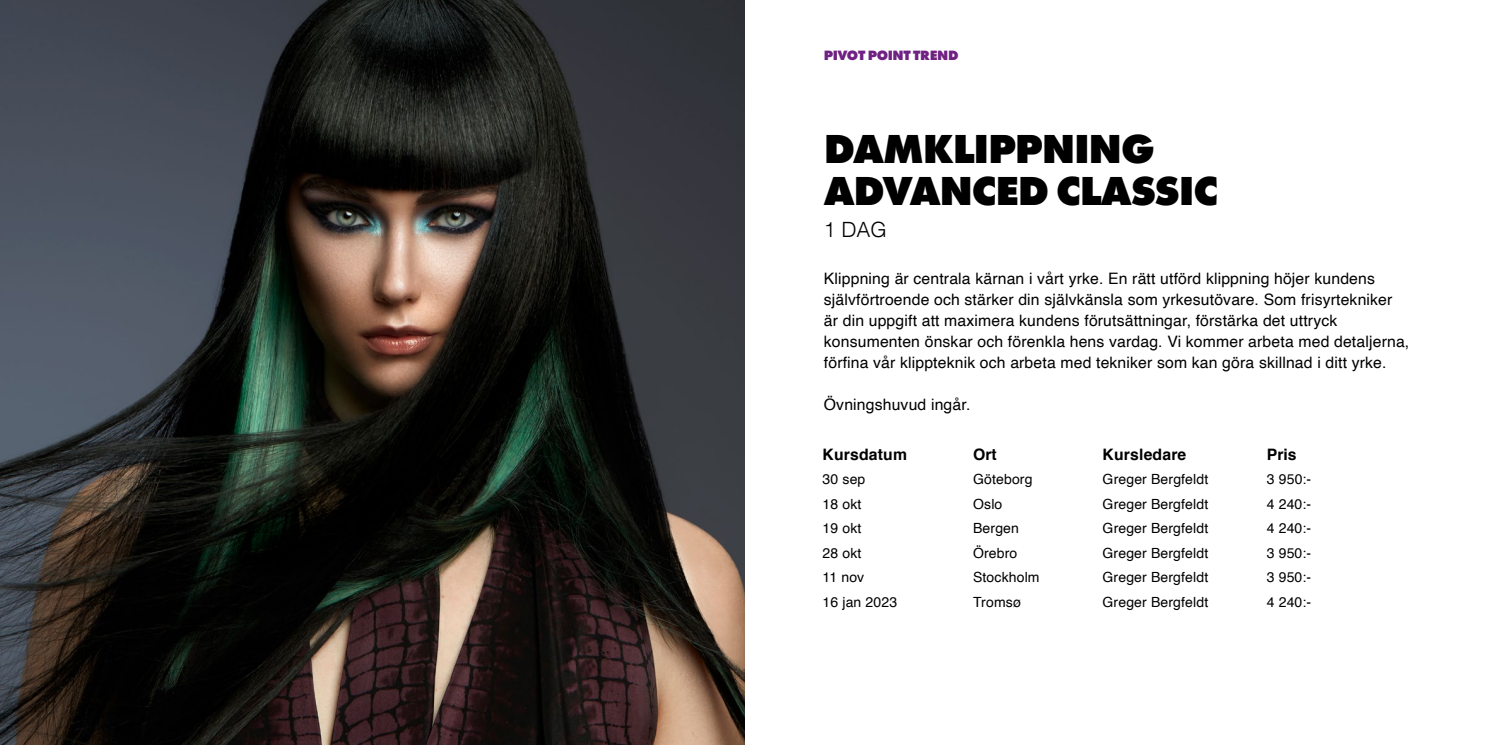
<style>
.page{position:relative;width:1489px;height:745px;background:#fff}
.page>*{position:absolute;margin:0;border:0;box-sizing:border-box;transform-origin:0 0}
.t1{font:800 42px/42px "Futura PT";letter-spacing:-.03em;color:#000}
.t2{font:300 21px "Helvetica";color:#000}
.t3{font:15.75px/21px "Helvetica";letter-spacing:.01em;color:#000}
.t4{font:700 15.75px "Helvetica";letter-spacing:.01em;color:#000}
.t5{font:14px "Helvetica";letter-spacing:.01em;color:#000}
.t6{font:800 14px "Futura PT";letter-spacing:-.03em;color:#702283}
</style>
<div class="page">
<img style="left:0;top:0;width:744px;height:744px">
<p class="t6" style="left:823px;top:47px;width:136px">PIVOT POINT TREND</p>
<h1 class="t1" style="left:823px;top:127px;width:396px">DAMKLIPPNING<br>ADVANCED CLASSIC</h1>
<h2 class="t2" style="left:823px;top:211px;width:65px">1 DAG</h2>
<p class="t3" style="left:823px;top:268px;width:587px">Klippning är centrala kärnan i vårt yrke. En rätt utförd klippning höjer kundens självförtroende och stärker din självkänsla som yrkesutövare. Som frisyrtekniker är din uppgift att maximera kundens förutsättningar, förstärka det uttryck konsumenten önskar och förenkla hens vardag. Vi kommer arbeta med detaljerna, förfina vår klippteknik och arbeta med tekniker som kan göra skillnad i ditt yrke.</p>
<p class="t3" style="left:823px;top:394px;width:148px">Övningshuvud ingår.</p>
<p class="t4" style="left:822px;top:441px;width:86px">Kursdatum</p>
<p class="t4" style="left:973px;top:441px;width:25px">Ort</p>
<p class="t4" style="left:1102px;top:441px;width:85px">Kursledare</p>
<p class="t4" style="left:1266px;top:441px;width:31px">Pris</p>
<p class="t5" style="left:822px;top:468px;width:44px">30 sep</p>
<p class="t5" style="left:973px;top:468px;width:61px">Göteborg</p>
<p class="t5" style="left:1102px;top:468px;width:107px">Greger Bergfeldt</p>
<p class="t5" style="left:1266px;top:468px;width:46px">3 950:-</p>
<p class="t5" style="left:822px;top:492px;width:40px">18 okt</p>
<p class="t5" style="left:973px;top:492px;width:31px">Oslo</p>
<p class="t5" style="left:1102px;top:492px;width:107px">Greger Bergfeldt</p>
<p class="t5" style="left:1266px;top:492px;width:46px">4 240:-</p>
<p class="t5" style="left:822px;top:517px;width:40px">19 okt</p>
<p class="t5" style="left:973px;top:517px;width:47px">Bergen</p>
<p class="t5" style="left:1102px;top:517px;width:107px">Greger Bergfeldt</p>
<p class="t5" style="left:1266px;top:517px;width:46px">4 240:-</p>
<p class="t5" style="left:822px;top:541px;width:40px">28 okt</p>
<p class="t5" style="left:973px;top:541px;width:46px">Örebro</p>
<p class="t5" style="left:1102px;top:541px;width:107px">Greger Bergfeldt</p>
<p class="t5" style="left:1266px;top:541px;width:46px">3 950:-</p>
<p class="t5" style="left:822px;top:566px;width:43px">11 nov</p>
<p class="t5" style="left:973px;top:566px;width:68px">Stockholm</p>
<p class="t5" style="left:1102px;top:566px;width:107px">Greger Bergfeldt</p>
<p class="t5" style="left:1266px;top:566px;width:46px">3 950:-</p>
<p class="t5" style="left:822px;top:590px;width:76px">16 jan 2023</p>
<p class="t5" style="left:973px;top:590px;width:50px">Tromsø</p>
<p class="t5" style="left:1102px;top:590px;width:107px">Greger Bergfeldt</p>
<p class="t5" style="left:1266px;top:590px;width:46px">4 240:-</p>
</div>
